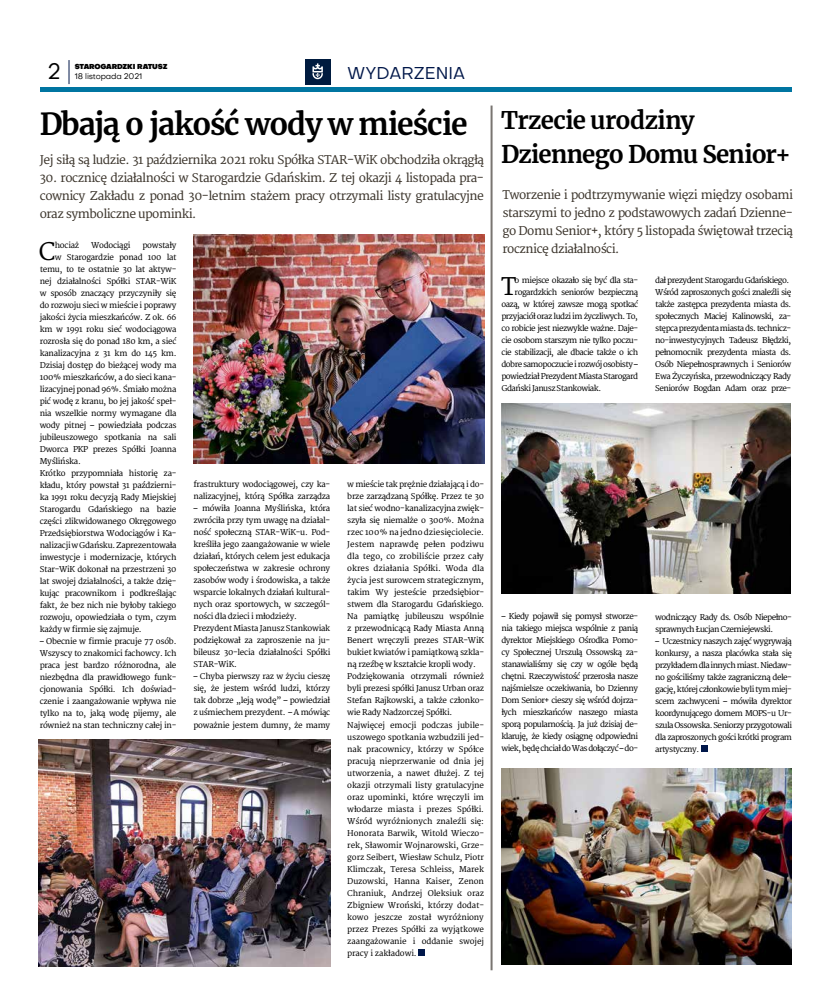
<style>
.page{position:relative;width:820px;height:993px;background:#fff}
.page>*{position:absolute;margin:0;border:0;box-sizing:border-box;transform-origin:0 0}
.t1{font:700 30px "Merriweather";letter-spacing:-.035em;color:#000}
.t2{font:24.3px "Merriweather";color:#000}
.t3{font:700 24px/34px "Merriweather";letter-spacing:-.03em;color:#000}
.t4{font:22px "Objectivity";color:#000}
.t5{font:17px "Objectivity";color:#001749}
.t6{font:12px/18px "Merriweather";letter-spacing:-.04em;color:#3b342b;text-align:justify}
.t7{font:8px/12px "Merriweather";letter-spacing:-.03em;color:#000;text-align:justify}
.t8{font:8px/12px "Merriweather";letter-spacing:-.01em;color:#000}
.t9{font:8px/12px "Merriweather";letter-spacing:-.06em;color:#000}
.t10{font:8px "Objectivity";letter-spacing:-.02em;color:#000}
.t11{font:900 7px "Objectivity";letter-spacing:-.02em;color:#000}
</style>
<div class="page">
<hr style="left:40px;top:87px;width:751px;height:4px;background:#0075a1">
<svg style="left:68px;top:60px;width:1px;height:24px"></svg>
<div style="left:305px;top:59px;width:25px;height:25px;background:#001b3f"></div>
<svg style="left:312px;top:63px;width:11px;height:16px"></svg>
<svg style="left:418px;top:949px;width:6px;height:6px"></svg>
<img style="left:193px;top:234px;width:291px;height:229px">
<img style="left:38px;top:739px;width:292px;height:227px">
<hr style="left:490px;top:105px;width:2px;height:864px;background:#797571">
<img style="left:501px;top:403px;width:289px;height:190px">
<svg style="left:701px;top:745px;width:6px;height:6px"></svg>
<img style="left:501px;top:768px;width:290px;height:195px">
<h3 class="t4" style="left:48px;top:57px;width:15px">2</h3>
<p class="t10" style="left:75px;top:71px;width:69px">18 listopada 2021</p>
<p class="t11" style="left:75px;top:61px;width:94px">STAROGARDZKI RATUSZ</p>
<h3 class="t5" style="left:347px;top:62px;width:119px">WYDARZENIA</h3>
<h1 class="t1" style="left:40px;top:103px;width:429px">Dbają o jakość wody w mieście</h1>
<h3 class="t6" style="left:40px;top:151px;width:445px">Jej siłą są ludzie. 31 października 2021 roku Spółka STAR-WiK obchodziła okrągłą</h3>
<h3 class="t6" style="left:40px;top:169px;width:445px">30. rocznicę działalności w Starogardzie Gdańskim. Z tej okazji 4 listopada pra&shy;cownicy Zakładu z ponad 30-letnim stażem pracy otrzymali listy gratulacyjne oraz symboliczne upominki.</h3>
<h2 class="t2" style="left:38px;top:236px;width:19px">C</h2>
<p class="t7" style="left:55px;top:239px;width:26px">hociaż</p>
<p class="t7" style="left:91px;top:239px;width:41px">Wodociągi</p>
<p class="t7" style="left:142px;top:239px;width:36px">powstały</p>
<p class="t7" style="left:55px;top:251px;width:123px">w Starogardzie ponad 100 lat</p>
<p class="t7" style="left:40px;top:263px;width:138px">temu, to te ostatnie 30 lat aktyw-</p>
<p class="t7" style="left:40px;top:275px;width:138px">nej działalności Spółki STAR-WiK</p>
<p class="t7" style="left:40px;top:287px;width:138px">w sposób znaczący przyczyniły się</p>
<p class="t7" style="left:40px;top:299px;width:138px">do rozwoju sieci w mieście i poprawy</p>
<p class="t7" style="left:40px;top:311px;width:138px">jakości życia mieszkańców. Z ok. 66</p>
<p class="t7" style="left:40px;top:323px;width:138px">km w 1991 roku sieć wodociągowa</p>
<p class="t7" style="left:40px;top:335px;width:138px">rozrosła się do ponad 180 km, a sieć</p>
<p class="t7" style="left:40px;top:347px;width:138px">kanalizacyjna z 31 km do 145 km.</p>
<p class="t7" style="left:40px;top:359px;width:138px">Dzisiaj dostęp do bieżącej wody ma</p>
<p class="t7" style="left:40px;top:371px;width:138px">100% mieszkańców, a do sieci kana-</p>
<p class="t7" style="left:40px;top:383px;width:138px">lizacyjnej ponad 96%. Śmiało można</p>
<p class="t7" style="left:40px;top:395px;width:138px">pić wodę z kranu, bo jej jakość speł-</p>
<p class="t7" style="left:40px;top:407px;width:138px">nia wszelkie normy wymagane dla</p>
<p class="t7" style="left:40px;top:419px;width:138px">wody pitnej – powiedziała podczas</p>
<p class="t7" style="left:40px;top:431px;width:138px">jubileuszowego spotkania na sali</p>
<p class="t7" style="left:40px;top:443px;width:138px">Dworca PKP prezes Spółki Joanna</p>
<p class="t7" style="left:40px;top:455px;width:43px">Myślińska.</p>
<p class="t7" style="left:40px;top:467px;width:138px">Krótko przypomniała historię za-</p>
<p class="t7" style="left:40px;top:479px;width:138px">kładu, który powstał 31 październi-</p>
<p class="t7" style="left:40px;top:491px;width:138px">ka 1991 roku decyzją Rady Miejskiej</p>
<p class="t7" style="left:40px;top:503px;width:138px">Starogardu Gdańskiego na bazie</p>
<p class="t7" style="left:40px;top:515px;width:138px">części zlikwidowanego Okręgowego</p>
<p class="t7" style="left:40px;top:527px;width:138px">Przedsiębiorstwa Wodociągów i Ka-</p>
<p class="t7" style="left:40px;top:539px;width:138px">nalizacji wGdańsku. Zaprezentowała</p>
<p class="t7" style="left:40px;top:551px;width:138px">inwestycje i modernizacje, których</p>
<p class="t7" style="left:40px;top:563px;width:138px">Star-WiK dokonał na przestrzeni 30</p>
<p class="t7" style="left:40px;top:575px;width:138px">lat swojej działalności, a także dzię-</p>
<p class="t7" style="left:40px;top:587px;width:138px">kując pracownikom i podkreślając</p>
<p class="t7" style="left:40px;top:599px;width:138px">fakt, że bez nich nie byłoby takiego</p>
<p class="t7" style="left:40px;top:611px;width:138px">rozwoju, opowiedziała o tym, czym</p>
<p class="t7" style="left:40px;top:623px;width:103px">każdy w firmie się zajmuje.</p>
<p class="t7" style="left:40px;top:635px;width:138px">– Obecnie w firmie pracuje 77 osób.<br>Wszyscy to znakomici fachowcy. Ich praca jest bardzo różnorodna, ale niezbędna dla prawidłowego funk&shy;cjonowania Spółki. Ich doświad&shy;czenie i zaangażowanie wpływa nie tylko na to, jaką wodę pijemy, ale również na stan techniczny całej in-</p>
<p class="t7" style="left:193px;top:478px;width:138px">frastruktury wodociągowej, czy ka&shy;nalizacyjnej, którą Spółka zarządza</p>
<p class="t7" style="left:193px;top:502px;width:138px;text-align:left">– mówiła Joanna Myślińska, która zwróciła przy tym uwagę na działal&shy;ność społeczną STAR-WiK-u. Pod&shy;kreśliła jego zaangażowanie w wiele działań, których celem jest edukacja społeczeństwa w zakresie ochrony zasobów wody i środowiska, a także wsparcie lokalnych działań kultural&shy;nych oraz sportowych, w szczegól&shy;ności dla dzieci i młodzieży.<br>Prezydent Miasta Janusz Stankowiak podziękował za zaproszenie na ju&shy;bileusz 30-lecia działalności Spółki STAR-WiK.</p>
<p class="t7" style="left:193px;top:670px;width:138px">– Chyba pierwszy raz w życiu cieszę się, że jestem wśród ludzi, którzy tak dobrze „leją wodę” – powiedział z uśmiechem prezydent. – A mówiąc poważnie jestem dumny, że mamy</p>
<p class="t8" style="left:347px;top:478px;width:138px">w mieście tak prężnie działającą i do&shy;brze zarządzaną Spółkę. Przez te 30 lat sieć wodno-kanalizacyjna zwięk&shy;szyła się niemalże o 300%. Można rzec 100% na jedno dziesięciolecie.<br>Jestem naprawdę pełen podziwu dla tego, co zrobiliście przez cały okres działania Spółki. Woda dla życia jest surowcem strategicznym, takim Wy jesteście przedsiębior&shy;stwem dla Starogardu Gdańskiego.<br>Na pamiątkę jubileuszu wspólnie z przewodnicącą Rady Miasta Anną Benert wręczyli prezes STAR-WiK bukiet kwiatów i pamiątkową szkla&shy;ną rzeźbę w kształcie kropli wody.<br>Podziękowania otrzymali również byli prezesi spółki Janusz Urban oraz Stefan Rajkowski, a także członko&shy;wie Rady Nadzorczej Spółki.<br>Najwięcej emocji podczas jubile&shy;uszowego spotkania wzbudzili jed&shy;nak pracownicy, którzy w Spółce pracują nieprzerwanie od dnia jej utworzenia, a nawet dłużej. Z tej okazji otrzymali listy gratulacyjne oraz upominki, które wręczyli im włodarze miasta i prezes Spółki.<br>Wśród wyróżnionych znaleźli się:<br>Honorata Barwik, Witold Wieczo&shy;rek, Sławomir Wojnarowski, Grze&shy;gorz Seibert, Wiesław Schulz, Piotr Klimczak, Teresa Schleiss, Marek Duzowski, Hanna Kaiser, Zenon Chraniuk, Andrzej Oleksiuk oraz Zbigniew Wroński, którzy dodat&shy;kowo jeszcze został wyróżniony przez Prezes Spółki za wyjątkowe zaangażowanie i oddanie swojej pracy i zakładowi.</p>
<h3 class="t3" style="left:501px;top:103px;width:291px">Trzecie urodziny<br>Dziennego Domu Senior+</h3>
<h3 class="t6" style="left:502px;top:186px;width:292px">Tworzenie i podtrzymywanie więzi między osobami starszymi to jedno z podstawowych zadań Dzienne&shy;go Domu Senior+, który 5 listopada świętował trzecią rocznicę działalności.</h3>
<h2 class="t2" style="left:501px;top:271px;width:17px">T</h2>
<p class="t9" style="left:514px;top:274px;width:125px">o miejsce okazało się być dla sta-</p>
<p class="t9" style="left:514px;top:286px;width:125px">rogardzkich seniorów bezpieczną</p>
<p class="t9" style="left:501px;top:298px;width:138px">oazą, w której zawsze mogą spotkać</p>
<p class="t9" style="left:501px;top:310px;width:138px">przyjaciół oraz ludzi im życzliwych. To,</p>
<p class="t9" style="left:501px;top:322px;width:138px">co robicie jest niezwykle ważne. Daje-</p>
<p class="t9" style="left:501px;top:334px;width:138px">cie osobom starszym nie tylko poczu-</p>
<p class="t9" style="left:501px;top:346px;width:138px">cie stabilizacji, ale dbacie także o ich</p>
<p class="t9" style="left:501px;top:358px;width:138px">dobre samopoczucie i rozwój osobisty –</p>
<p class="t9" style="left:501px;top:370px;width:138px">powiedział Prezydent Miasta Starogard</p>
<p class="t9" style="left:501px;top:382px;width:101px">Gdański Janusz Stankowiak.</p>
<p class="t9" style="left:655px;top:274px;width:137px">dał prezydent Starogardu Gdańskiego.<br>Wśród zaproszonych gości znaleźli się także zastępca prezydenta miasta ds. społecznych Maciej Kalinowski, za&shy;stępca prezydenta miasta ds. technicz&shy;no-inwestycyjnych Tadeusz Błędzki, pełnomocnik prezydenta miasta ds.<br>Osób Niepełnosprawnych i Seniorów Ewa Życzyńska, przewodniczący Rady Seniorów Bogdan Adam oraz prze-</p>
<p class="t7" style="left:501px;top:610px;width:138px">– Kiedy pojawił się pomysł stworze&shy;nia takiego miejsca wspólnie z panią dyrektor Miejskiego Ośrodka Pomo&shy;cy Społecznej Urszulą Ossowską za&shy;stanawialiśmy się czy w ogóle będą chętni. Rzeczywistość przerosła nasze najśmielsze oczekiwania, bo Dzienny Dom Senior+ cieszy się wśród dojrza&shy;łych mieszkańców naszego miasta sporą popularnością. Ja już dzisiaj de&shy;klaruję, że kiedy osiągnę odpowiedni wiek, będę chciał do Was dołączyć – do-</p>
<p class="t9" style="left:655px;top:611px;width:138px">wodniczący Rady ds. Osób Niepełno&shy;sprawnych Łucjan Czerniejewski.</p>
<p class="t7" style="left:655px;top:635px;width:138px">– Uczestnicy naszych zajęć wygrywają konkursy, a nasza placówka stała się przykładem dla innych miast. Niedaw&shy;no gościliśmy także zagraniczną dele&shy;gację, której członkowie byli tym miej&shy;scem zachwyceni – mówiła dyrektor koordynującego domem MOPS-u Ur&shy;szula Ossowska. Seniorzy przygotowali dla zaproszonych gości krótki program artystyczny.</p>
</div>
